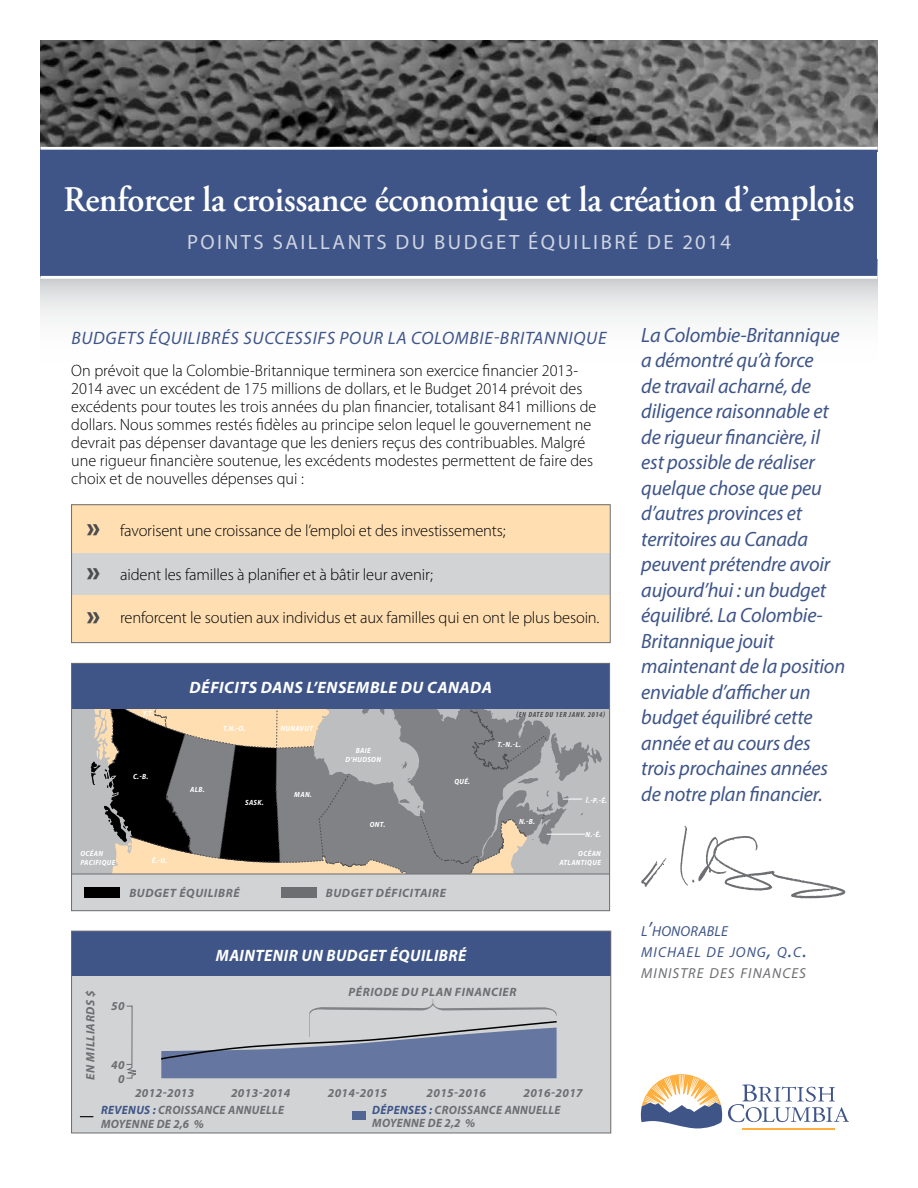
<style>
.page{position:relative;width:918px;height:1188px;background:#fff}
.page>*{position:absolute;margin:0;border:0;box-sizing:border-box;transform-origin:0 0}
.t1{font:600 36px "Adobe Garamond Pro";letter-spacing:-.01em;color:#fff;scale:.96 1}
.t2{font:italic 20.7px/25.5px "Myriad Pro";letter-spacing:-.01em;color:#3f5588}
.t3{font:20.7px "Myriad Pro";letter-spacing:.12em;color:#cfd4e1}
.t4{font:italic 18px "Myriad Pro";letter-spacing:.04em;color:#3f5588}
.t5{font:300 16.5px/18px "Myriad Pro";color:#000}
.t6{font:italic 700 16.5px "Myriad Pro";letter-spacing:.03em;color:#fff}
.t7{font:italic 700 16.5px "Myriad Pro";letter-spacing:.03em;color:#fff;scale:.96 1}
.t8{font:italic 14.55px/21px "Myriad Pro";letter-spacing:.07em;color:#3f5588}
.t9{font:italic 700 12.15px/13.5px "Myriad Pro";letter-spacing:.03em;color:#6d6e71;scale:.96 1}
.t10{font:italic 700 12.15px/13.5px "Myriad Pro";letter-spacing:.03em;color:#6d6e71;text-align:center}
.t11{font:italic 700 12.15px "Myriad Pro";letter-spacing:.05em;color:#6d6e71}
.t12{font:italic 700 semi-condensed 7.5px/9px "Myriad Pro";letter-spacing:.05em;color:#fff}
.t13{font:italic 700 condensed 7.5px "Myriad Pro";letter-spacing:.08em;color:#4d4d4f;scale:1.04 1}
.s1{font-weight:900;font-size:28.8px;color:#4d4d4f}
.s2{color:#3f5588}
.s3{font-size:20.7px}
.s4{color:#6d6e71}
</style>
<div class="page">
<img style="left:40px;top:40px;width:838px;height:107px">
<svg style="left:40px;top:279px;width:838px;height:42px"></svg>
<div style="left:40px;top:148px;width:838px;height:128px;background:#3f5588"></div>
<hr style="left:40px;top:147px;width:838px;height:3px;background:#fff">
<hr style="left:742px;top:1128px;width:93px;height:1px;background:#ffaf3e">
<svg style="left:728px;top:1085px;width:121px;height:37px"></svg>
<svg style="left:641px;top:1074px;width:81px;height:54px"></svg>
<svg style="left:680px;top:826px;width:165px;height:72px"></svg>
<svg style="left:641px;top:858px;width:26px;height:29px"></svg>
<div style="left:72px;top:505px;width:538px;height:138px;background:#ffdfb2"></div>
<div style="left:72px;top:553px;width:538px;height:42px;background:#d1d3d4"></div>
<div style="left:71px;top:867px;width:539px;height:44px;background:#d1d3d4"></div>
<div style="left:84px;top:888px;width:36px;height:10px;background:#000"></div>
<div style="left:71px;top:708px;width:539px;height:166px;background:#bcbec0"></div>
<div style="left:71px;top:663px;width:539px;height:45px;background:#3f5588"></div>
<hr style="left:71px;top:874px;width:539px;height:1px;background:#6d6e71">
<div style="left:72px;top:931px;width:539px;height:202px;background:#d1d3d4"></div>
<div style="left:72px;top:931px;width:539px;height:45px;background:#3f5588"></div>
<svg style="left:80px;top:1116px;width:13px;height:1px"></svg>
<div style="left:353px;top:1111px;width:13px;height:9px;background:#526694"></div>
<svg style="left:91px;top:504px;width:511px;height:575px"></svg>
<h1 class="t1" style="left:64px;top:178px;width:825px">Renforcer la croissance économique et la création d’emplois</h1>
<p class="t3" style="left:187px;top:229px;width:546px">POINTS SAILLANTS DU BUDGET ÉQUILIBRÉ DE 2014</p>
<p class="t4" style="left:71px;top:327px;width:537px">BUDGETS ÉQUILIBRÉS SUCCESSIFS POUR LA COLOMBIE-BRITANNIQUE</p>
<p class="t5" style="left:71px;top:361px;width:527px">On prévoit que la Colombie-Britannique terminera son exercice financier 2013- 2014 avec un excédent de 175 millions de dollars, et le Budget 2014 prévoit des excédents pour toutes les trois années du plan financier, totalisant 841 millions de dollars. Nous sommes restés fidèles au principe selon lequel le gouvernement ne devrait pas dépenser davantage que les deniers reçus des contribuables. Malgré une rigueur financière soutenue, les excédents modestes permettent de faire des choix et de nouvelles dépenses qui :</p>
<p class="t5" style="left:86px;top:521px;width:421px"><span class="s1">»</span> favorisent une croissance de l’emploi et des investissements;</p>
<p class="t5" style="left:86px;top:565px;width:348px"><span class="s1">»</span> aident les familles à planifier et à bâtir leur avenir;</p>
<p class="t5" style="left:86px;top:609px;width:515px"><span class="s1">»</span> renforcent le soutien aux individus et aux familles qui en ont le plus besoin.</p>
<p class="t12" style="left:143px;top:709px;width:12px">Y.T.</p>
<p class="t12" style="left:133px;top:772px;width:17px">C.-B.</p>
<p class="t6" style="left:190px;top:677px;width:304px">DÉFICITS DANS L’ENSEMBLE DU CANADA</p>
<p class="t12" style="left:223px;top:724px;width:24px">T.N.-O.</p>
<p class="t12" style="left:281px;top:724px;width:6px">NUNA</p>
<p class="t12" style="left:300px;top:724px;width:10px">VUT</p>
<p class="t13" style="left:516px;top:710px;width:87px">(EN DATE DU 1ER JANV. 2014)</p>
<p class="t12" style="left:190px;top:785px;width:16px">ALB.</p>
<p class="t12" style="left:245px;top:798px;width:20px">SAS K.</p>
<p class="t12" style="left:294px;top:790px;width:19px">MAN.</p>
<p class="t12" style="left:346px;top:747px;width:37px;text-align:center">BAIE<br>D’HUDSON</p>
<p class="t12" style="left:370px;top:821px;width:17px">ONT.</p>
<p class="t12" style="left:454px;top:777px;width:17px">QUÉ.</p>
<p class="t12" style="left:497px;top:740px;width:25px">T.-N.-L.</p>
<p class="t12" style="left:519px;top:817px;width:17px">N.-B.</p>
<p class="t12" style="left:586px;top:796px;width:23px">Î.-P.-É.</p>
<p class="t12" style="left:586px;top:830px;width:17px">N.-É.</p>
<p class="t12" style="left:80px;top:849px;width:36px">OCÉAN<br>PACIFIQUE</p>
<p class="t12" style="left:559px;top:849px;width:43px;text-align:right">OCÉAN<br>ATLANTIQUE</p>
<p class="t12" style="left:152px;top:856px;width:17px">É.-U.</p>
<p class="t11" style="left:129px;top:885px;width:112px">BUDGET ÉQUILIBRÉ</p>
<p class="t11" style="left:326px;top:885px;width:122px">BUDGET DÉFICITAIRE</p>
<p class="t10" style="left:83px;top:1080px;width:91px;rotate:-90deg">EN MILLIARDS $</p>
<p class="t10" style="left:111px;top:999px;width:15px">50</p>
<p class="t7" style="left:216px;top:945px;width:263px">MAINTENIR UN BUDGET ÉQUILIBRÉ</p>
<p class="t11" style="left:348px;top:984px;width:170px">PÉRIODE DU PLAN FINANCIER</p>
<p class="t10" style="left:111px;top:1058px;width:15px">40<br>0</p>
<p class="t10" style="left:135px;top:1086px;width:61px">2012-2013</p>
<p class="t10" style="left:231px;top:1086px;width:61px">2013-2014</p>
<p class="t10" style="left:328px;top:1086px;width:61px">2014-2015</p>
<p class="t10" style="left:427px;top:1086px;width:61px">2015-2016</p>
<p class="t10" style="left:523px;top:1086px;width:61px">2016-2017</p>
<p class="t9" style="left:101px;top:1103px;width:192px"><span class="s2">REVENUS :</span> CROISSANCE ANNUELLE<br>MOYENNE DE 2,6 %</p>
<p class="t9" style="left:372px;top:1103px;width:198px"><span class="s2">DÉPENSES :</span> CROISSANCE ANNUELLE<br>MOYENNE DE 2,2 %</p>
<p class="t2" style="left:641px;top:322px;width:205px">La Colombie-Britannique a démontré qu’à force<br>de travail acharné, de diligence raisonnable et de rigueur financière, il est possible de réaliser quelque chose que peu d’autres provinces et territoires au Canada peuvent prétendre avoir aujourd’hui : un budget équilibré. La Colombie-<br>Britannique jouit maintenant de la position enviable d’afficher un budget équilibré cette année et au cours des trois prochaines années de notre plan financier.</p>
<p class="t8" style="left:641px;top:921px;width:167px">L<span class="s3">’</span>HONORABLE<br>MICHAEL DE JONG<span class="s3">,</span> Q<span class="s3">.</span>C<span class="s3">.<br></span><span class="s4">MINISTRE DES FINANCES</span></p>
</div>
